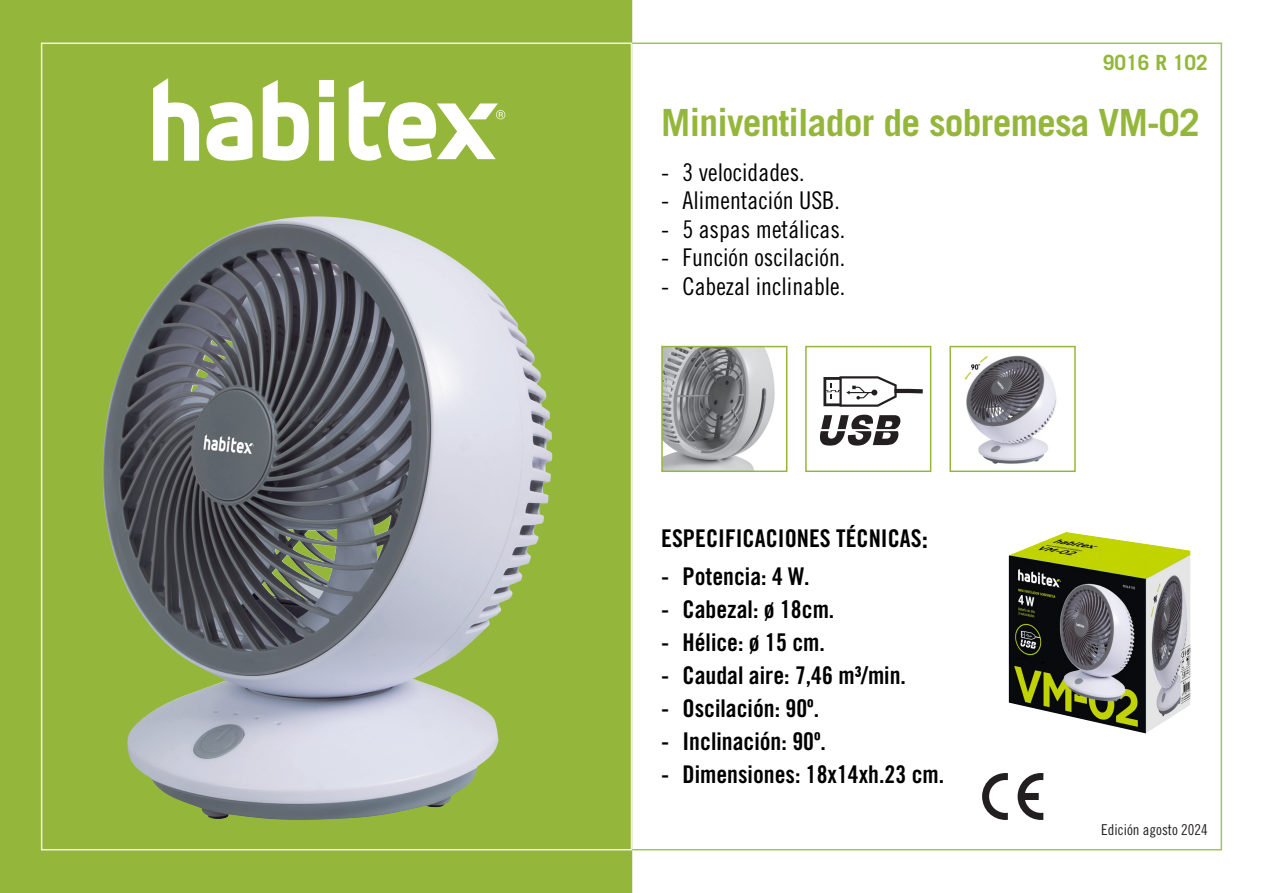
<style>
.page{position:relative;width:1263px;height:893px;background:#fff}
.page>*{position:absolute;margin:0;border:0;box-sizing:border-box;transform-origin:0 0}
.t1{font:700 37.5px "Trade Gothic LT Std";letter-spacing:-.02em;color:#94b73b}
.t2{font:24.45px "Trade Gothic LT Std Bd Cn 20";color:#000}
.t3{font:24.45px "Trade Gothic LT Std Cn 18";color:#000}
.t4{font:700 21px "Trade Gothic LT Std";color:#94b73b}
.t5{font:15px "Trade Gothic LT Std Cn 18";color:#231f20}
.s1{font-size:28.5px}
</style>
<div class="page">
<div style="left:0;top:0;width:632px;height:893px;background:#94b73b"></div>
<svg style="left:153px;top:78px;width:46px;height:83px"></svg>
<svg style="left:206px;top:102px;width:46px;height:59px"></svg>
<svg style="left:263px;top:80px;width:46px;height:81px"></svg>
<svg style="left:319px;top:80px;width:15px;height:81px"></svg>
<svg style="left:349px;top:80px;width:156px;height:81px"></svg>
<svg style="left:982px;top:773px;width:26px;height:47px"></svg>
<svg style="left:1017px;top:773px;width:26px;height:47px"></svg>
<img style="left:663px;top:348px;width:112px;height:122px">
<div style="left:661px;top:346px;width:126px;height:126px;border:1px solid #94b73b"></div>
<div style="left:805px;top:346px;width:126px;height:126px;border:1px solid #94b73b"></div>
<img style="left:964px;top:355px;width:93px;height:109px">
<div style="left:949px;top:346px;width:127px;height:126px;border:1px solid #94b73b"></div>
<svg style="left:820px;top:415px;width:81px;height:31px"></svg>
<svg style="left:823px;top:376px;width:100px;height:31px"></svg>
<img style="left:1009px;top:532px;width:181px;height:201px">
<img style="left:101px;top:227px;width:451px;height:593px">
<p class="t4" style="left:1103px;top:50px;width:107px">9016 R 102</p>
<h1 class="t1" style="left:661px;top:100px;width:540px">Miniventilador de sobremesa VM-02</h1>
<p class="t3" style="left:661px;top:157px;width:145px">- 3 velocidades.</p>
<p class="t3" style="left:661px;top:186px;width:180px">- Alimentación USB.</p>
<p class="t3" style="left:661px;top:214px;width:185px">- 5 aspas metálicas.</p>
<p class="t3" style="left:661px;top:243px;width:185px">- Función oscilación.</p>
<p class="t3" style="left:661px;top:271px;width:185px">- Cabezal inclinable.</p>
<p class="t2" style="left:661px;top:524px;width:268px">ESPECIFICACIONES TÉCNICAS<span class="s1">:</span></p>
<p class="t2" style="left:661px;top:561px;width:150px">- Potencia: 4 W.</p>
<p class="t2" style="left:661px;top:594px;width:175px">- Cabezal: ø 18cm.</p>
<p class="t2" style="left:661px;top:627px;width:165px">- Hélice: ø 15 cm.</p>
<p class="t2" style="left:661px;top:660px;width:246px">- Caudal aire: 7,46 m³/min.</p>
<p class="t2" style="left:661px;top:693px;width:159px">- Oscilación: 90º.</p>
<p class="t2" style="left:661px;top:726px;width:166px">- Inclinación: 90º.</p>
<p class="t2" style="left:661px;top:759px;width:284px">- Dimensiones: 18x14xh.23 cm.</p>
<p class="t5" style="left:1101px;top:821px;width:108px">Edición agosto 2024</p>
</div>
